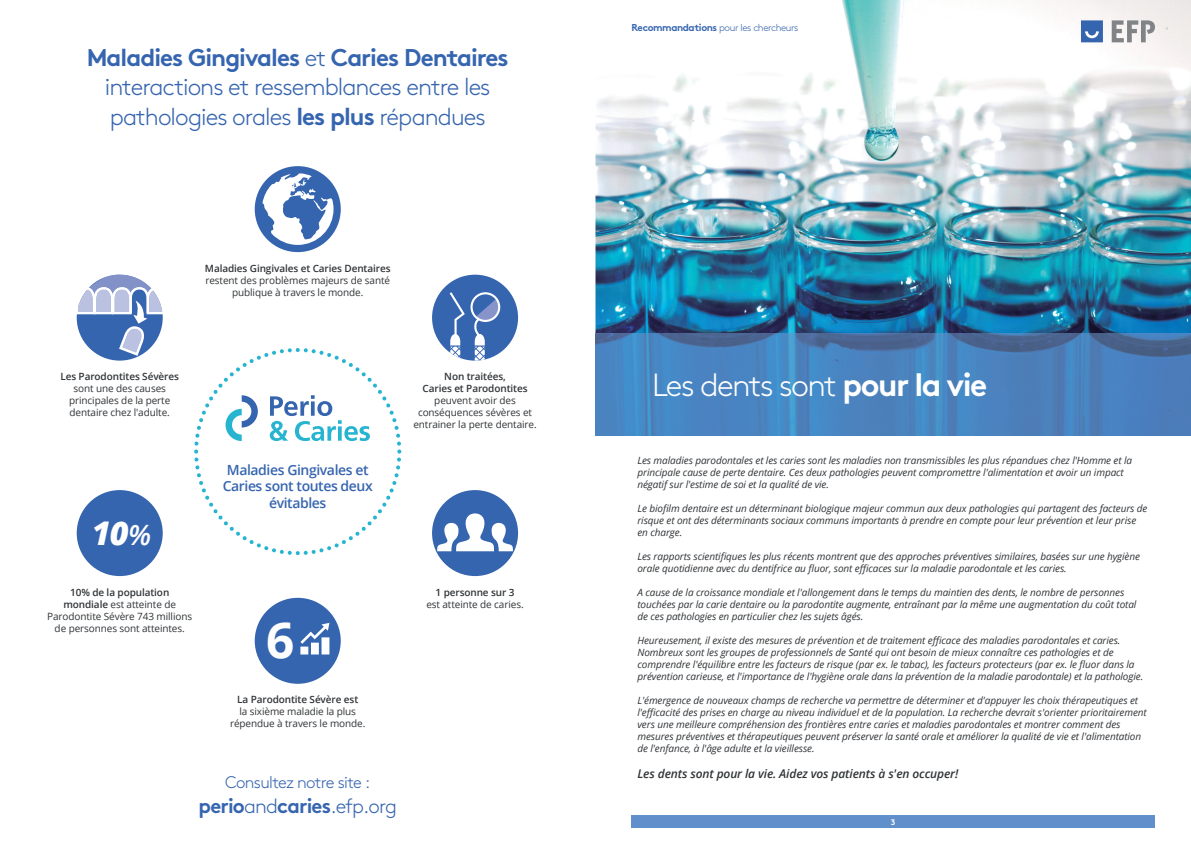
<style>
.page{position:relative;width:1191px;height:842px;background:#fff}
.page>*{position:absolute;margin:0;border:0;box-sizing:border-box;transform-origin:0 0}
.t1{font:700 49.5px "Open Sans";color:#fff}
.t2{font:italic 800 32.6px "Open Sans";color:#fff}
.t3{font:300 32px "Brown";letter-spacing:-.05em;color:#fff}
.t4{font:300 24.3px/29.1px "Brown";letter-spacing:-.04em;color:#3665b0;text-align:center}
.t5{font:700 20.4px "Brown";letter-spacing:-.04em;color:#3665b0}
.t6{font:300 16.8px "Brown";letter-spacing:-.04em;color:#3665b0}
.t7{font:600 14px/16.8px "Open Sans";letter-spacing:-.03em;color:#3665b0;text-align:center}
.t8{font:italic 600 12px "Open Sans";letter-spacing:-.01em;color:#303437}
.t9{font:italic 10px/12px "Open Sans";letter-spacing:-.01em;color:#303437}
.t10{font:10px/12px "Open Sans";letter-spacing:-.01em;color:#303437;text-align:center}
.t11{font:600 10px/12px "Open Sans";letter-spacing:-.01em;color:#303437;text-align:center}
.t12{font:300 10px "Brown";letter-spacing:-.04em;color:#3665b0}
.t13{font:700 8px "Brown";color:#fff}
.s1{font-weight:700}
.s2{font-weight:600;font-size:28px}
.s3{font-weight:600}
.s4{font-weight:300}
</style>
<div class="page">
<img style="left:595px;top:0;width:596px;height:333px">
<img style="left:595px;top:333px;width:596px;height:102px">
<svg style="left:194px;top:348px;width:207px;height:207px"></svg>
<svg style="left:255px;top:166px;width:86px;height:86px"></svg>
<svg style="left:76px;top:274px;width:87px;height:82px"></svg>
<div style="left:432px;top:275px;width:86px;height:86px;background:#3665b0;border-radius:50%"></div>
<svg style="left:449px;top:292px;width:51px;height:69px"></svg>
<div style="left:77px;top:490px;width:86px;height:86px;background:#3665b0;border-radius:50%"></div>
<div style="left:432px;top:490px;width:86px;height:86px;background:#3665b0;border-radius:50%"></div>
<svg style="left:437px;top:513px;width:76px;height:38px"></svg>
<div style="left:255px;top:598px;width:86px;height:86px;background:#3665b0;border-radius:50%"></div>
<svg style="left:300px;top:623px;width:29px;height:31px"></svg>
<svg style="left:1081px;top:20px;width:22px;height:22px"></svg>
<svg style="left:1111px;top:20px;width:44px;height:22px"></svg>
<div style="left:631px;top:815px;width:524px;height:13px;background:#618fcb"></div>
<h3 class="t4" style="left:87px;top:42px;width:423px"><span class="s1">Maladies Gingivales</span> et <span class="s1">Caries Dentaires </span>interactions et ressemblances entre les pathologies orales <span class="s1">les plus</span> répandues</h3>
<p class="t11" style="left:205px;top:262px;width:187px">Maladies Gingivales et Caries Dentaires</p>
<p class="t10" style="left:205px;top:274px;width:186px">restent des problèmes majeurs de santé publique à travers le monde.</p>
<p class="t11" style="left:60px;top:370px;width:120px">Les Parodontites Sévères</p>
<p class="t10" style="left:69px;top:382px;width:103px">sont une des causes principales de la perte dentaire chez l'adulte.</p>
<h2 class="t2" style="left:92px;top:508px;width:61px">10<span class="s2">%</span></h2>
<h3 class="t7" style="left:223px;top:461px;width:151px">Maladies Gingivales et<br>Caries sont toutes deux évitables</h3>
<p class="t11" style="left:422px;top:370px;width:106px">Non traitées,<br>Caries et Parodontites</p>
<p class="t10" style="left:413px;top:394px;width:125px">peuvent avoir des conséquences sévères et entrainer la perte dentaire.</p>
<p class="t10" style="left:47px;top:586px;width:146px"><span class="s3">10% de la population mondiale</span> est atteinte de<br>Parodontite Sévère 743 millions de personnes sont atteintes.</p>
<p class="t11" style="left:435px;top:586px;width:80px">1 personne sur 3</p>
<p class="t10" style="left:426px;top:598px;width:99px">est atteinte de caries.</p>
<h1 class="t1" style="left:266px;top:605px;width:30px">6</h1>
<p class="t11" style="left:237px;top:694px;width:123px">La Parodontite Sévère est</p>
<p class="t10" style="left:230px;top:705px;width:137px">la sixième maladie la plus répendue à travers le monde.</p>
<h3 class="t6" style="left:225px;top:770px;width:146px">Consultez notre site :</h3>
<h3 class="t5" style="left:198px;top:789px;width:200px">perio<span class="s4">and</span>caries<span class="s4">.efp.org</span></h3>
<p class="t12" style="left:631px;top:20px;width:168px"><span class="s1">Recommandations</span> pour les chercheurs</p>
<h3 class="t3" style="left:652px;top:362px;width:336px">Les dents sont <span class="s1">pour la vie</span></h3>
<p class="t9" style="left:637px;top:454px;width:496px">Les maladies parodontales et les caries sont les maladies non transmissibles les plus répandues chez l'Homme et la principale cause de perte dentaire. Ces deux pathologies peuvent compromettre l'alimentation et avoir un impact négatif sur l'estime de soi et la qualité de vie.</p>
<p class="t9" style="left:637px;top:502px;width:511px">Le biofilm dentaire est un déterminant biologique majeur commun aux deux pathologies qui partagent des facteurs de risque et ont des déterminants sociaux communs importants à prendre en compte pour leur prévention et leur prise en charge.</p>
<p class="t9" style="left:637px;top:550px;width:504px">Les rapports scientifiques les plus récents montrent que des approches préventives similaires, basées sur une hygiène orale quotidienne avec du dentifrice au fluor, sont efficaces sur la maladie parodontale et les caries.</p>
<p class="t9" style="left:637px;top:586px;width:500px">A cause de la croissance mondiale et l'allongement dans le temps du maintien des dents, le nombre de personnes touchées par la carie dentaire ou la parodontite augmente, entraînant par la même une augmentation du coût total de ces pathologies en particulier chez les sujets âgés.</p>
<p class="t9" style="left:637px;top:634px;width:507px">Heureusement, il existe des mesures de prévention et de traitement efficace des maladies parodontales et caries.<br>Nombreux sont les groupes de professionnels de Santé qui ont besoin de mieux connaître ces pathologies et de comprendre l'équilibre entre les facteurs de risque (par ex. le tabac), les facteurs protecteurs (par ex. le fluor dans la prévention carieuse, et l'importance de l'hygiène orale dans la prévention de la maladie parodontale) et la pathologie.</p>
<p class="t9" style="left:637px;top:694px;width:511px">L'émergence de nouveaux champs de recherche va permettre de déterminer et d'appuyer les choix thérapeutiques et l'efficacité des prises en charge au niveau individuel et de la population. La recherche devrait s'orienter prioritairement vers une meilleure compréhension des frontières entre caries et maladies parodontales et montrer comment des mesures préventives et thérapeutiques peuvent préserver la santé orale et améliorer la qualité de vie et l'alimentation de l'enfance, à l'âge adulte et la vieillesse.</p>
<p class="t8" style="left:637px;top:766px;width:322px">Les dents sont pour la vie. Aidez vos patients à s'en occuper!</p>
<p class="t13" style="left:891px;top:816px;width:6px">3</p>
</div>
